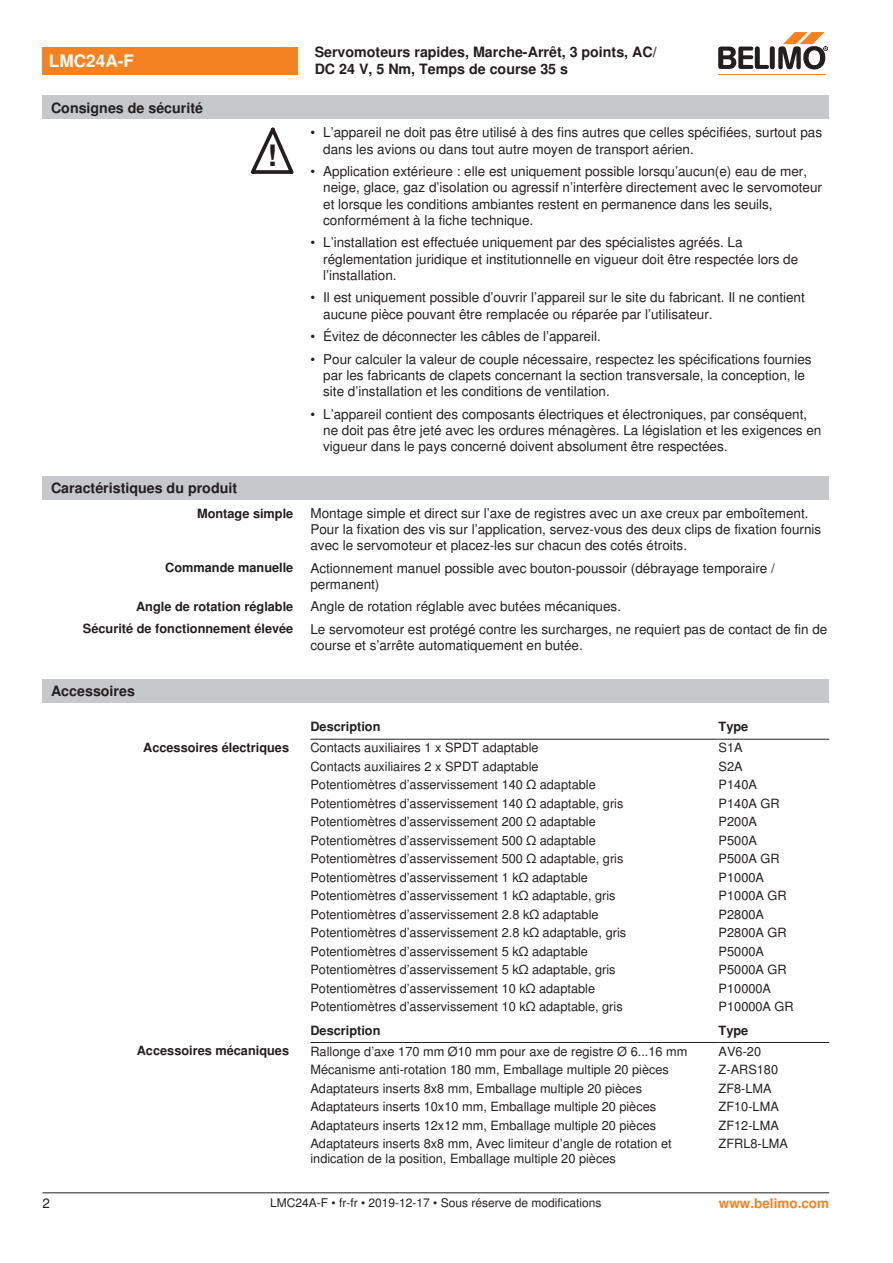
<style>
.page{position:relative;width:893px;height:1263px;background:#fff}
.page>*{position:absolute;margin:0;border:0;box-sizing:border-box;transform-origin:0 0}
.t1{font:700 29.55px "Nimbus Sans BEL";color:#231f20}
.t2{font:700 17.25px "Nimbus Sans BEL";color:#fff}
.t3{font:700 14.25px/17.1px "Nimbus Sans BEL";color:#231f20}
.Bulletpoints_1_5mm_A{font:13.5px/16.2px "Nimbus Sans BEL";color:#231f20}
.Rechtsbündig_Footer{font:700 13.5px "Nimbus Sans BEL";color:#f58220}
.Tabellentext_1mm{font:12.75px/15.3px "Nimbus Sans BEL";color:#231f20}
.Rechtsbündig{font:700 12.75px "Nimbus Sans BEL";color:#231f20}
.Tabellenkopf_rechtsb{font:700 12.75px "Nimbus Sans BEL";color:#231f20}
.Tabellenkopf{font:700 12.75px "Nimbus Sans BEL";color:#231f20}
.Footer_EU_center{font:12px "Nimbus Sans BEL";color:#231f20}
</style>
<div class="page">
<svg style="left:251px;top:128px;width:42px;height:46px"></svg>
<div style="left:43px;top:476px;width:786px;height:24px;background:#c7c8ca"></div>
<div style="left:43px;top:680px;width:786px;height:23px;background:#c7c8ca"></div>
<hr style="left:310px;top:739px;width:409px;height:1px;background:#231f20">
<hr style="left:719px;top:739px;width:110px;height:1px;background:#231f20">
<hr style="left:310px;top:1042px;width:409px;height:1px;background:#231f20">
<hr style="left:719px;top:1042px;width:110px;height:1px;background:#231f20">
<div style="left:43px;top:47px;width:255px;height:27px;background:#f58220"></div>
<hr style="left:718px;top:74px;width:107px;height:1px;background:#f58220">
<svg style="left:718px;top:32px;width:110px;height:38px"></svg>
<div style="left:43px;top:96px;width:786px;height:23px;background:#c7c8ca"></div>
<hr style="left:43px;top:1192px;width:786px;height:1px;background:#231f20">
<p class="t2" style="left:49px;top:51px;width:87px">LMC24A-F</p>
<p class="t3" style="left:315px;top:44px;width:344px">Servomoteurs rapides, Marche-Arrêt, 3 points, AC/<br>DC 24 V, 5 Nm, Temps de course 35 s</p>
<p class="t3" style="left:51px;top:100px;width:154px">Consignes de sécurité</p>
<p class="t1" style="left:267px;top:138px;width:11px">!</p>
<p class="Bulletpoints_1_5mm_A" style="left:323px;top:125px;width:500px;text-indent:-13px">• L’appareil ne doit pas être utilisé à des fins autres que celles spécifiées, surtout pas dans les avions ou dans tout autre moyen de transport aérien.</p>
<p class="Bulletpoints_1_5mm_A" style="left:323px;top:164px;width:500px;text-indent:-13px">• Application extérieure : elle est uniquement possible lorsqu’aucun(e) eau de mer, neige, glace, gaz d’isolation ou agressif n’interfère directement avec le servomoteur et lorsque les conditions ambiantes restent en permanence dans les seuils, conformément à la fiche technique.</p>
<p class="Bulletpoints_1_5mm_A" style="left:323px;top:235px;width:476px;text-indent:-13px">• L’installation est effectuée uniquement par des spécialistes agréés. La réglementation juridique et institutionnelle en vigueur doit être respectée lors de l’installation.</p>
<p class="Bulletpoints_1_5mm_A" style="left:323px;top:290px;width:483px;text-indent:-13px">• Il est uniquement possible d’ouvrir l’appareil sur le site du fabricant. Il ne contient aucune pièce pouvant être remplacée ou réparée par l’utilisateur.</p>
<p class="Bulletpoints_1_5mm_A" style="left:310px;top:329px;width:292px">• Évitez de déconnecter les câbles de l’appareil.</p>
<p class="Bulletpoints_1_5mm_A" style="left:323px;top:351px;width:490px;text-indent:-13px">• Pour calculer la valeur de couple nécessaire, respectez les spécifications fournies par les fabricants de clapets concernant la section transversale, la conception, le site d’installation et les conditions de ventilation.</p>
<p class="Bulletpoints_1_5mm_A" style="left:323px;top:406px;width:500px;text-indent:-13px">• L’appareil contient des composants électriques et électroniques, par conséquent, ne doit pas être jeté avec les ordures ménagères. La législation et les exigences en vigueur dans le pays concerné doivent absolument être respectées.</p>
<p class="t3" style="left:51px;top:480px;width:188px">Caractéristiques du produit</p>
<p class="Rechtsbündig" style="left:197px;top:505px;width:98px">Montage simple</p>
<p class="Bulletpoints_1_5mm_A" style="left:310px;top:505px;width:512px">Montage simple et direct sur l’axe de registres avec un axe creux par emboîtement.<br>Pour la fixation des vis sur l’application, servez-vous des deux clips de fixation fournis avec le servomoteur et placez-les sur chacun des cotés étroits.</p>
<p class="Rechtsbündig" style="left:165px;top:560px;width:130px">Commande manuelle</p>
<p class="Bulletpoints_1_5mm_A" style="left:310px;top:560px;width:466px">Actionnement manuel possible avec bouton-poussoir (débrayage temporaire / permanent)</p>
<p class="Rechtsbündig" style="left:136px;top:599px;width:159px">Angle de rotation réglable</p>
<p class="Bulletpoints_1_5mm_A" style="left:310px;top:599px;width:312px">Angle de rotation réglable avec butées mécaniques.</p>
<p class="Rechtsbündig" style="left:83px;top:621px;width:212px">Sécurité de fonctionnement élevée</p>
<p class="Bulletpoints_1_5mm_A" style="left:310px;top:621px;width:519px">Le servomoteur est protégé contre les surcharges, ne requiert pas de contact de fin de course et s’arrête automatiquement en butée.</p>
<p class="t3" style="left:51px;top:683px;width:85px">Accessoires</p>
<p class="Tabellenkopf" style="left:310px;top:719px;width:72px">Description</p>
<p class="Tabellenkopf" style="left:719px;top:719px;width:31px">Type</p>
<p class="Tabellenkopf_rechtsb" style="left:143px;top:740px;width:147px">Accessoires électriques</p>
<p class="Tabellentext_1mm" style="left:310px;top:740px;width:230px">Contacts auxiliaires 1 x SPDT adaptable</p>
<p class="Tabellentext_1mm" style="left:719px;top:740px;width:26px">S1A</p>
<p class="Tabellentext_1mm" style="left:310px;top:759px;width:230px">Contacts auxiliaires 2 x SPDT adaptable</p>
<p class="Tabellentext_1mm" style="left:719px;top:759px;width:26px">S2A</p>
<p class="Tabellentext_1mm" style="left:310px;top:777px;width:287px">Potentiomètres d’asservissement 140 Ω adaptable</p>
<p class="Tabellentext_1mm" style="left:719px;top:777px;width:40px">P140A</p>
<p class="Tabellentext_1mm" style="left:310px;top:796px;width:314px">Potentiomètres d’asservissement 140 Ω adaptable, gris</p>
<p class="Tabellentext_1mm" style="left:719px;top:796px;width:62px">P140A GR</p>
<p class="Tabellentext_1mm" style="left:310px;top:814px;width:287px">Potentiomètres d’asservissement 200 Ω adaptable</p>
<p class="Tabellentext_1mm" style="left:719px;top:814px;width:40px">P200A</p>
<p class="Tabellentext_1mm" style="left:310px;top:833px;width:287px">Potentiomètres d’asservissement 500 Ω adaptable</p>
<p class="Tabellentext_1mm" style="left:719px;top:833px;width:40px">P500A</p>
<p class="Tabellentext_1mm" style="left:310px;top:851px;width:314px">Potentiomètres d’asservissement 500 Ω adaptable, gris</p>
<p class="Tabellentext_1mm" style="left:719px;top:851px;width:62px">P500A GR</p>
<p class="Tabellentext_1mm" style="left:310px;top:870px;width:279px">Potentiomètres d’asservissement 1 kΩ adaptable</p>
<p class="Tabellentext_1mm" style="left:719px;top:870px;width:47px">P1000A</p>
<p class="Tabellentext_1mm" style="left:310px;top:888px;width:307px">Potentiomètres d’asservissement 1 kΩ adaptable, gris</p>
<p class="Tabellentext_1mm" style="left:719px;top:888px;width:70px">P1000A GR</p>
<p class="Tabellentext_1mm" style="left:310px;top:907px;width:290px">Potentiomètres d’asservissement 2.8 kΩ adaptable</p>
<p class="Tabellentext_1mm" style="left:719px;top:907px;width:47px">P2800A</p>
<p class="Tabellentext_1mm" style="left:310px;top:925px;width:317px">Potentiomètres d’asservissement 2.8 kΩ adaptable, gris</p>
<p class="Tabellentext_1mm" style="left:719px;top:925px;width:70px">P2800A GR</p>
<p class="Tabellentext_1mm" style="left:310px;top:944px;width:279px">Potentiomètres d’asservissement 5 kΩ adaptable</p>
<p class="Tabellentext_1mm" style="left:719px;top:944px;width:47px">P5000A</p>
<p class="Tabellentext_1mm" style="left:310px;top:962px;width:307px">Potentiomètres d’asservissement 5 kΩ adaptable, gris</p>
<p class="Tabellentext_1mm" style="left:719px;top:962px;width:70px">P5000A GR</p>
<p class="Tabellentext_1mm" style="left:310px;top:981px;width:286px">Potentiomètres d’asservissement 10 kΩ adaptable</p>
<p class="Tabellentext_1mm" style="left:719px;top:981px;width:54px">P10000A</p>
<p class="Tabellentext_1mm" style="left:310px;top:999px;width:314px">Potentiomètres d’asservissement 10 kΩ adaptable, gris</p>
<p class="Tabellentext_1mm" style="left:719px;top:999px;width:77px">P10000A GR</p>
<p class="Tabellenkopf" style="left:310px;top:1022px;width:72px">Description</p>
<p class="Tabellenkopf" style="left:719px;top:1022px;width:31px">Type</p>
<p class="Tabellenkopf_rechtsb" style="left:137px;top:1043px;width:154px">Accessoires mécaniques</p>
<p class="Tabellentext_1mm" style="left:310px;top:1044px;width:378px">Rallonge d’axe 170 mm Ø10 mm pour axe de registre Ø 6...16 mm</p>
<p class="Tabellentext_1mm" style="left:719px;top:1044px;width:44px">AV6-20</p>
<p class="Tabellentext_1mm" style="left:310px;top:1062px;width:360px">Mécanisme anti-rotation 180 mm, Emballage multiple 20 pièces</p>
<p class="Tabellentext_1mm" style="left:719px;top:1062px;width:61px">Z-ARS180</p>
<p class="Tabellentext_1mm" style="left:310px;top:1081px;width:333px">Adaptateurs inserts 8x8 mm, Emballage multiple 20 pièces</p>
<p class="Tabellentext_1mm" style="left:719px;top:1081px;width:55px">ZF8-LMA</p>
<p class="Tabellentext_1mm" style="left:310px;top:1099px;width:347px">Adaptateurs inserts 10x10 mm, Emballage multiple 20 pièces</p>
<p class="Tabellentext_1mm" style="left:719px;top:1099px;width:62px">ZF10-LMA</p>
<p class="Tabellentext_1mm" style="left:310px;top:1118px;width:347px">Adaptateurs inserts 12x12 mm, Emballage multiple 20 pièces</p>
<p class="Tabellentext_1mm" style="left:719px;top:1118px;width:62px">ZF12-LMA</p>
<p class="Tabellentext_1mm" style="left:310px;top:1136px;width:363px">Adaptateurs inserts 8x8 mm, Avec limiteur d’angle de rotation et indication de la position, Emballage multiple 20 pièces</p>
<p class="Tabellentext_1mm" style="left:719px;top:1136px;width:71px">ZFRL8-LMA</p>
<p class="Bulletpoints_1_5mm_A" style="left:43px;top:1196px;width:9px">2</p>
<p class="Footer_EU_center" style="left:270px;top:1196px;width:333px">LMC24A-F • fr-fr • 2019-12-17 • Sous réserve de modifications</p>
<p class="Rechtsbündig_Footer" style="left:719px;top:1195px;width:112px">www.belimo.com</p>
</div>
